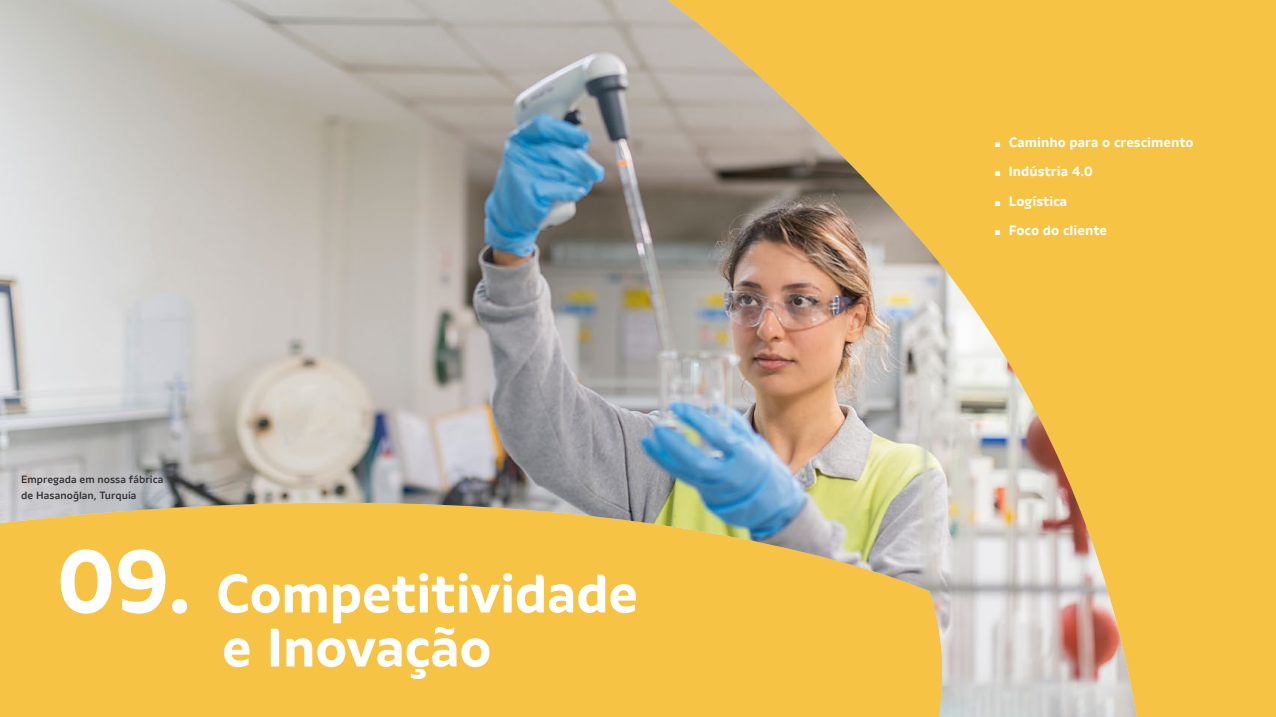
<style>
.page{position:relative;width:1276px;height:717px;background:#fff}
.page>*{position:absolute;margin:0;border:0;box-sizing:border-box;transform-origin:0 0}
.t1{font:700 54px/54px "Votorantim Sans";letter-spacing:-.015em;color:#fff;text-align:center}
.t2{font:700 13.5px "Votorantim Sans";color:#fff}
.t3{font:500 10.5px/16.5px "Votorantim Sans";color:#313033}
.s1{font-family:"Soleto";font-size:10.12px}
.s2{font-size:90px}
</style>
<div class="page">
<div style="left:0;top:0;width:1276px;height:716px;background:#f6c345"></div>
<img style="left:0;top:0;width:1136px;height:716px">
<p class="t3" style="left:21px;top:471px;width:144px">Empregada em nossa fábrica de Hasano<span class="s1">ğ</span>lan, Turquia</p>
<h1 class="t1" style="left:57px;top:566px;width:582px"><span class="s2">09.</span> Competitividade e Inovação</h1>
<p class="t2" style="left:995px;top:134px;width:200px">■ Caminho para o crescimento</p>
<p class="t2" style="left:995px;top:163px;width:99px">■ Indústria 4.0</p>
<p class="t2" style="left:995px;top:193px;width:74px">■ Logística</p>
<p class="t2" style="left:995px;top:222px;width:113px">■ Foco do cliente</p>
</div>
